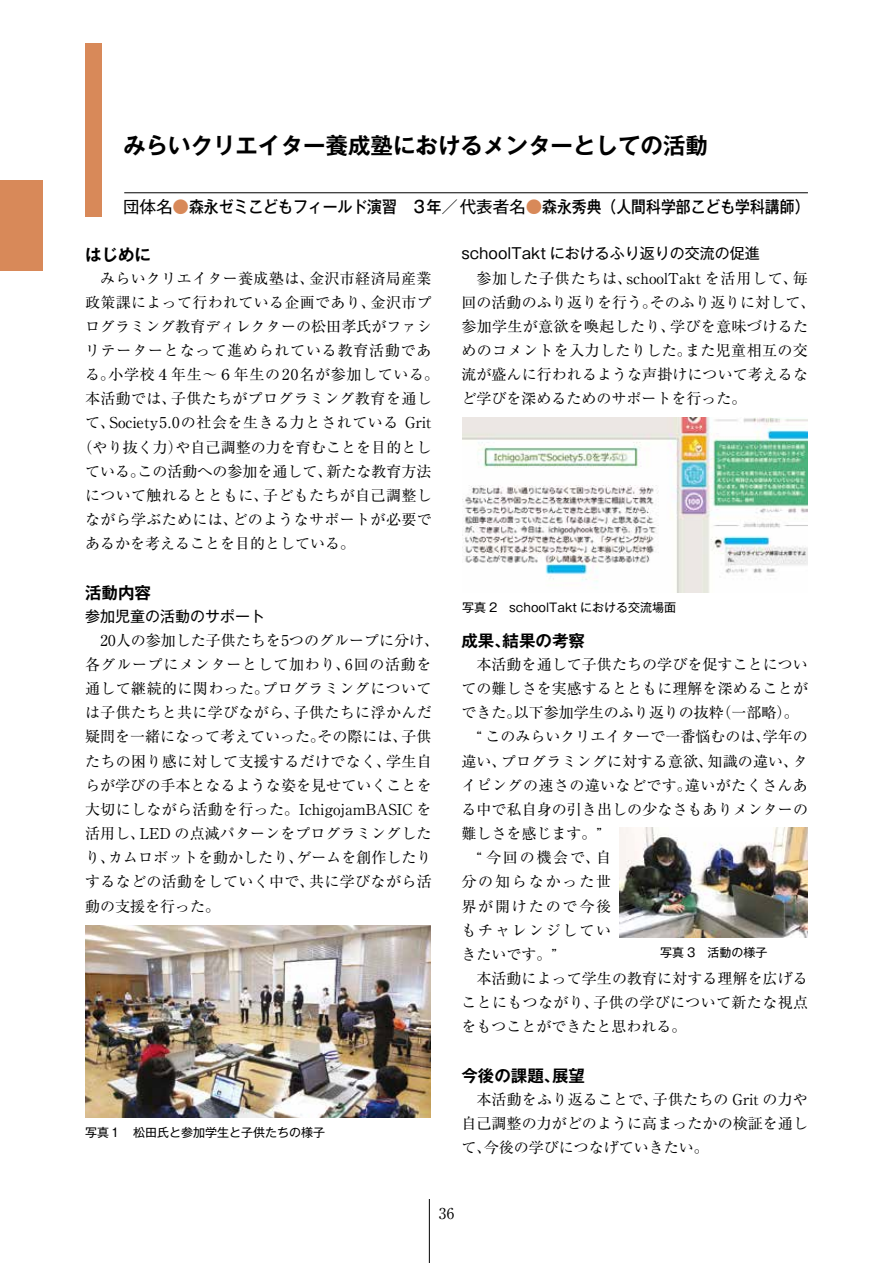
<style>
.page{position:relative;width:893px;height:1263px;background:#fff}
.page>*{position:absolute;margin:0;border:0;box-sizing:border-box;transform-origin:0 0}
.t1{font:700 22.5px "Gothic MB101 Pr 5 De";color:#000}
.t2{font:500 16.5px "Gothic MB101 Pr 5";color:#000;scale:.9 1}
.t3{font:700 16.5px "Gothic MB101 Pr 5 De";color:#000}
.t4{font:15px/24.2px "Ryumin Pr 6 N";letter-spacing:.005em;color:#000}
.t5{font:15px "Ryumin Pr 6 N";letter-spacing:.025em;color:#000}
.t6{font:15px "Gothic MB101 Pr 5";color:#000}
.t7{font:15px "Ryumin Pr 6 N";letter-spacing:.04em;color:#000}
.t8{font:15px "Ryumin Pr 6 N";letter-spacing:.125em;color:#000}
.t9{font:15px "Ryumin Pr 6 N";letter-spacing:.045em;color:#000}
.t10{font:15px "Ryumin Pr 6 N";letter-spacing:.03em;color:#000}
.t11{font:15px "Ryumin Pr 6 N";letter-spacing:.055em;color:#000}
.t12{font:12px "Gothic MB101 Pr 5";color:#000}
.s1{font-weight:400}
.s2{color:#d88959}
</style>
<div class="page">
<div style="left:85px;top:43px;width:17px;height:173px;background:#d88959"></div>
<hr style="left:124px;top:192px;width:684px;height:1px;background:#000">
<img style="left:85px;top:925px;width:346px;height:192px">
<img style="left:620px;top:827px;width:188px;height:110px">
<img style="left:462px;top:418px;width:346px;height:174px">
<div style="left:0;top:180px;width:43px;height:91px;background:#d88959"></div>
<hr style="left:429px;top:1199px;width:1px;height:64px;background:#000">
<h1 class="t1" style="left:123px;top:126px;width:587px">みらいクリエイター養成塾におけるメンターとしての活動</h1>
<p class="t2" style="left:123px;top:193px;width:764px"><span class="s1">団体名</span><span class="s2">●</span>森永ゼミこどもフィールド演習　３年<span class="s1">／代表者名</span><span class="s2">●</span>森永秀典（人間科学部こども学科講師）</p>
<p class="t3" style="left:85px;top:241px;width:67px">はじめに</p>
<p class="t5" style="left:100px;top:266px;width:333px">みらいクリエイター養成塾は、金沢市経済局産業</p>
<p class="t5" style="left:85px;top:290px;width:348px">政策課によって行われている企画であり、金沢市プ</p>
<p class="t4" style="left:85px;top:313px;width:348px">ログラミング教育ディレクターの松田孝氏がファシ</p>
<p class="t11" style="left:85px;top:339px;width:348px">リテーターとなって進められている教育活動であ</p>
<p class="t9" style="left:85px;top:363px;width:355px">る。小学校４年生～６年生の20名が参加している。</p>
<p class="t5" style="left:85px;top:387px;width:348px">本活動では、子供たちがプログラミング教育を通し</p>
<p class="t7" style="left:85px;top:411px;width:348px">て、Society5.0の社会を生きる力とされている Grit</p>
<p class="t4" style="left:78px;top:434px;width:355px">（やり抜く力）や自己調整の力を育むことを目的とし</p>
<p class="t4" style="left:85px;top:458px;width:348px">ている。この活動への参加を通して、新たな教育方法</p>
<p class="t5" style="left:85px;top:483px;width:348px">について触れるとともに、子どもたちが自己調整し</p>
<p class="t5" style="left:85px;top:508px;width:348px">ながら学ぶためには、どのようなサポートが必要で</p>
<p class="t4" style="left:85px;top:531px;width:271px">あるかを考えることを目的としている。</p>
<p class="t3" style="left:85px;top:579px;width:67px">活動内容</p>
<p class="t6" style="left:85px;top:603px;width:181px">参加児童の活動のサポート</p>
<p class="t4" style="left:85px;top:627px;width:356px;text-indent:15px">20人の参加した子供たちを5つのグループに分け、各グループにメンターとして加わり、6回の活動を通して継続的に関わった。プログラミングについては子供たちと共に学びながら、子供たちに浮かんだ疑問を一緒になって考えていった。その際には、子供たちの困り感に対して支援するだけでなく、学生自らが学びの手本となるような姿を見せていくことを大切にしながら活動を行った。IchigojamBASIC を活用し、LED の点滅パターンをプログラミングしたり、カムロボットを動かしたり、ゲームを創作したりするなどの活動をしていく中で、共に学びながら活動の支援を行った。</p>
<p class="t12" style="left:85px;top:1122px;width:241px">写真１　松田氏と参加学生と子供たちの様子</p>
<p class="t6" style="left:461px;top:241px;width:300px">schoolTakt におけるふり返りの交流の促進</p>
<p class="t4" style="left:461px;top:265px;width:356px;text-indent:15px">参加した子供たちは、schoolTakt を活用して、毎回の活動のふり返りを行う。そのふり返りに対して、参加学生が意欲を喚起したり、学びを意味づけるためのコメントを入力したりした。また児童相互の交流が盛んに行われるような声掛けについて考えるなど学びを深めるためのサポートを行った。</p>
<p class="t12" style="left:462px;top:597px;width:216px">写真 2　schoolTakt における交流場面</p>
<p class="t3" style="left:461px;top:627px;width:125px">成果、結果の考察</p>
<p class="t4" style="left:476px;top:651px;width:333px">本活動を通して子供たちの学びを促すことについ</p>
<p class="t4" style="left:461px;top:676px;width:348px">ての難しさを実感するとともに理解を深めることが</p>
<p class="t4" style="left:461px;top:700px;width:339px">できた。以下参加学生のふり返りの抜粋（一部略）。</p>
<p class="t4" style="left:476px;top:724px;width:333px">“ このみらいクリエイターで一番悩むのは、学年の</p>
<p class="t4" style="left:461px;top:748px;width:348px">違い、プログラミングに対する意欲、知識の違い、タ</p>
<p class="t10" style="left:461px;top:773px;width:348px">イピングの速さの違いなどです。違いがたくさんあ</p>
<p class="t4" style="left:461px;top:796px;width:348px">る中で私自身の引き出しの少なさもありメンターの</p>
<p class="t4" style="left:461px;top:821px;width:142px">難しさを感じます。”</p>
<p class="t4" style="left:476px;top:845px;width:136px">“ 今回の機会で、自</p>
<p class="t8" style="left:461px;top:870px;width:151px">分の知らなかった世</p>
<p class="t8" style="left:461px;top:894px;width:151px">界が開けたので今後</p>
<p class="t8" style="left:461px;top:918px;width:151px">もチャレンジしてい</p>
<p class="t4" style="left:461px;top:941px;width:97px">きたいです。”</p>
<p class="t4" style="left:476px;top:965px;width:333px">本活動によって学生の教育に対する理解を広げる</p>
<p class="t5" style="left:461px;top:991px;width:348px">ことにもつながり、子供の学びについて新たな視点</p>
<p class="t4" style="left:461px;top:1014px;width:226px">をもつことができたと思われる。</p>
<p class="t3" style="left:461px;top:1062px;width:125px">今後の課題、展望</p>
<p class="t4" style="left:461px;top:1086px;width:348px;text-align:justify;text-indent:15px">本活動をふり返ることで、子供たちの Grit の力や自己調整の力がどのように高まったかの検証を通して、今後の学びにつなげていきたい。</p>
<p class="t12" style="left:660px;top:942px;width:109px">写真 3　活動の様子</p>
<p class="t4" style="left:439px;top:1200px;width:17px">36</p>
</div>
